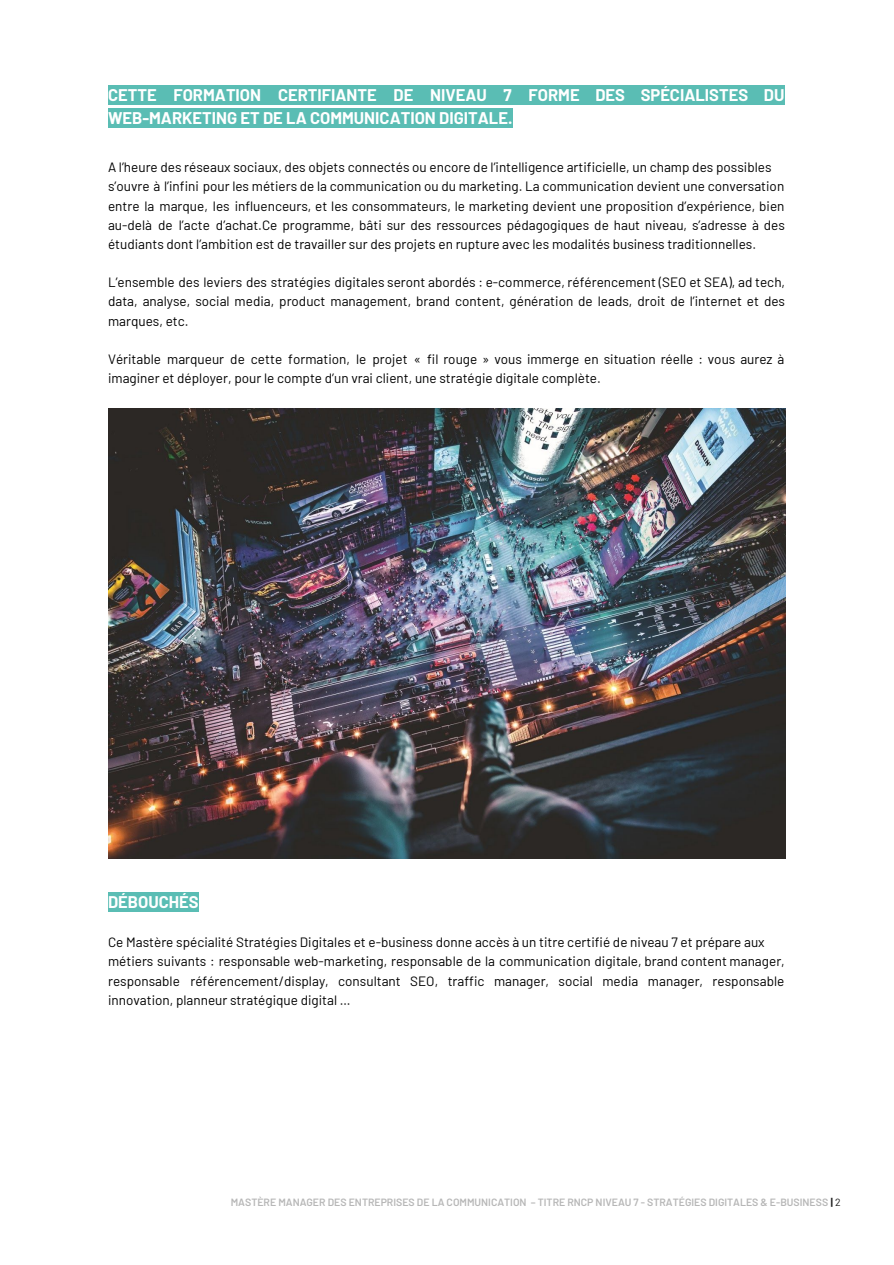
<style>
.page{position:relative;width:894px;height:1265px;background:#fff}
.page>*{position:absolute;margin:0;border:0;box-sizing:border-box;transform-origin:0 0}
.t1{font:700 16.5px/22.5px "Barlow";color:#fff}
.t2{font:13.5px/19.2px "Barlow";color:#000}
.t3{font:600 10.5px "Barlow";color:#b7b7b7}
.s1{font-weight:700;color:#222}
.s2{font-weight:400;color:#222}
</style>
<div class="page">
<div style="left:108px;top:86px;width:677px;height:19px;background:#5abdb4"></div>
<div style="left:108px;top:108px;width:404px;height:19px;background:#5abdb4"></div>
<div style="left:108px;top:892px;width:90px;height:19px;background:#5abdb4"></div>
<img style="left:108px;top:409px;width:678px;height:449px">
<p class="t1" style="left:108px;top:83px;width:678px">CETTE FORMATION CERTIFIANTE DE NIVEAU 7 FORME DES SPÉCIALISTES DU<br>WEB-MARKETING ET DE LA COMMUNICATION DIGITALE.</p>
<p class="t2" style="left:108px;top:157px;width:678px">A l’heure des réseaux sociaux, des objets connectés ou encore de l’intelligence artificielle, un champ des possibles s’ouvre à l’infini pour les métiers de la communication ou du marketing. La communication devient une conversation entre la marque, les influenceurs, et les consommateurs, le marketing devient une proposition d’expérience, bien au-delà de l’acte d’achat.Ce programme, bâti sur des ressources pédagogiques de haut niveau, s’adresse à des étudiants dont l’ambition est de travailler sur des projets en rupture avec les modalités business traditionnelles.</p>
<p class="t2" style="left:108px;top:272px;width:679px;text-align:justify">L’ensemble des leviers des stratégies digitales seront abordés : e-commerce, référencement (SEO et SEA), ad tech, data, analyse, social media, product management, brand content, génération de leads, droit de l’internet et des marques, etc.</p>
<p class="t2" style="left:108px;top:349px;width:678px">Véritable marqueur de cette formation, le projet « fil rouge » vous immerge en situation réelle : vous aurez à imaginer et déployer, pour le compte d’un vrai client, une stratégie digitale complète.</p>
<p class="t1" style="left:108px;top:890px;width:92px">DÉBOUCHÉS</p>
<p class="t2" style="left:108px;top:932px;width:678px">Ce Mastère spécialité Stratégies Digitales et e-business donne accès à un titre certifié de niveau 7 et prépare aux métiers suivants : responsable web-marketing, responsable de la communication digitale, brand content manager, responsable référencement/display, consultant SEO, traffic manager, social media manager, responsable innovation, planneur stratégique digital …</p>
<p class="t3" style="left:231px;top:1195px;width:612px">MASTÈRE MANAGER DES ENTREPRISES DE LA COMMUNICATION – TITRE RNCP NIVEAU 7 - STRATÉGIES DIGITALES &amp; E-BUSINESS <span class="s1">|</span> <span class="s2">2</span></p>
</div>
